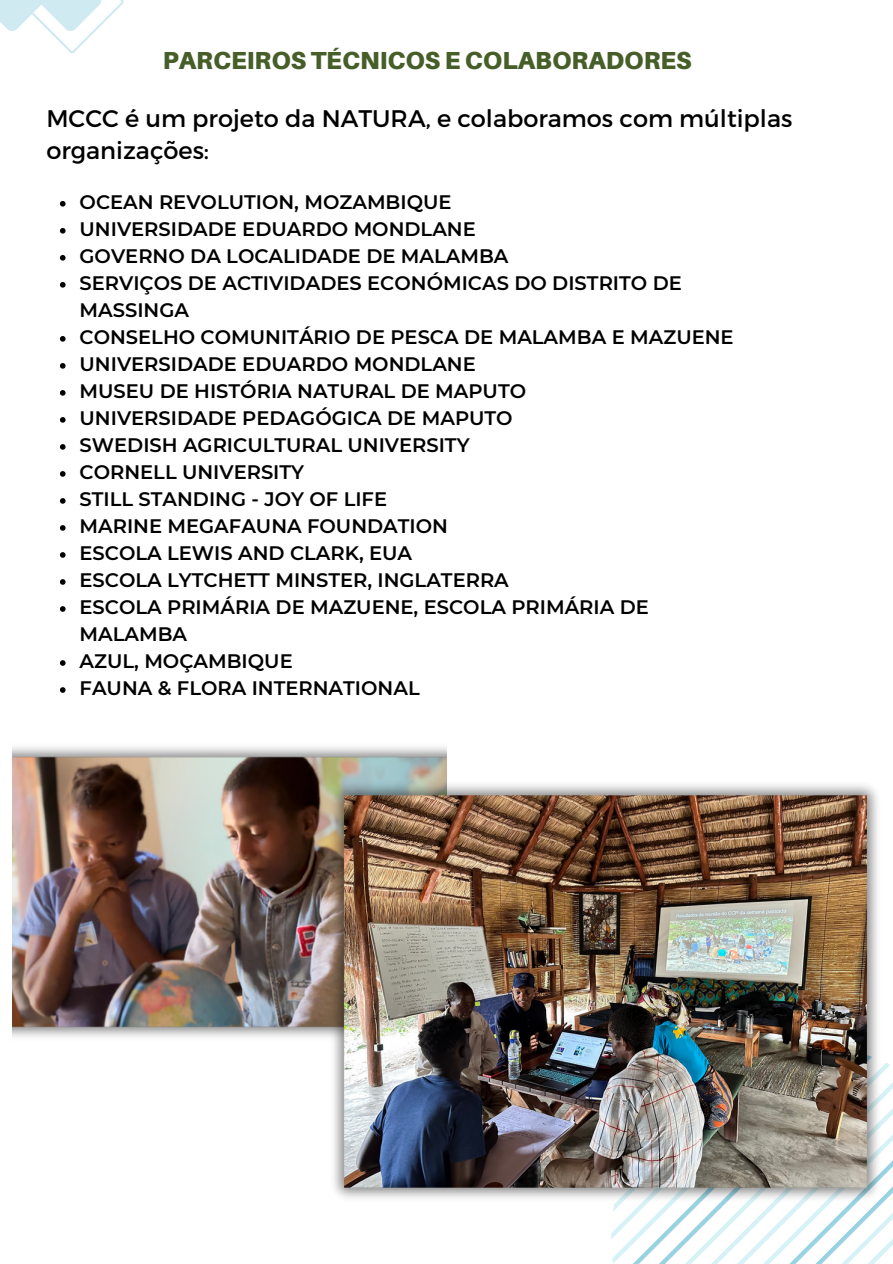
<style>
.page{position:relative;width:893px;height:1264px;background:#fff}
.page>*{position:absolute;margin:0;border:0;box-sizing:border-box;transform-origin:0 0}
.t1{font:900 24.6px "Aileron";color:#465e28}
.t2{font:24px/32.7px "Montserrat";color:#000}
.t3{font:600 19.5px/27px "Montserrat";color:#000}
</style>
<div class="page">
<svg style="left:0;top:0;width:123px;height:53px"></svg>
<svg style="left:611px;top:1207px;width:281px;height:56px"></svg>
<svg style="left:60px;top:201px;width:6px;height:5px"></svg>
<svg style="left:60px;top:228px;width:6px;height:5px"></svg>
<svg style="left:60px;top:255px;width:6px;height:5px"></svg>
<svg style="left:60px;top:282px;width:6px;height:5px"></svg>
<svg style="left:60px;top:336px;width:6px;height:5px"></svg>
<svg style="left:60px;top:363px;width:6px;height:5px"></svg>
<svg style="left:60px;top:390px;width:6px;height:5px"></svg>
<svg style="left:60px;top:417px;width:6px;height:5px"></svg>
<svg style="left:60px;top:444px;width:6px;height:5px"></svg>
<svg style="left:60px;top:471px;width:6px;height:5px"></svg>
<svg style="left:60px;top:498px;width:6px;height:5px"></svg>
<svg style="left:60px;top:525px;width:6px;height:5px"></svg>
<svg style="left:60px;top:552px;width:6px;height:5px"></svg>
<svg style="left:60px;top:579px;width:6px;height:5px"></svg>
<svg style="left:60px;top:606px;width:6px;height:5px"></svg>
<svg style="left:60px;top:660px;width:6px;height:5px"></svg>
<svg style="left:60px;top:687px;width:6px;height:5px"></svg>
<img style="left:12px;top:747px;width:434px;height:290px">
<img style="left:317px;top:775px;width:575px;height:432px">
<p class="t1" style="left:163px;top:45px;width:530px">PARCEIROS TÉCNICOS E COLABORADORES</p>
<p class="t2" style="left:46px;top:100px;width:747px">MCCC é um projeto da NATURA, e colaboramos com múltiplas organizações:</p>
<p class="t3" style="left:80px;top:188px;width:373px">OCEAN REVOLUTION, MOZAMBIQUE</p>
<h1 class="t3" style="left:80px;top:215px;width:397px">UNIVERSIDADE EDUARDO MONDLANE</h1>
<h2 class="t3" style="left:80px;top:242px;width:430px">GOVERNO DA LOCALIDADE DE MALAMBA</h2>
<p class="t3" style="left:80px;top:269px;width:603px">SERVIÇOS DE ACTIVIDADES ECONÓMICAS DO DISTRITO DE<br>MASSINGA</p>
<p class="t3" style="left:80px;top:323px;width:655px">CONSELHO COMUNITÁRIO DE PESCA DE MALAMBA E MAZUENE</p>
<p class="t3" style="left:80px;top:350px;width:397px">UNIVERSIDADE EDUARDO MONDLANE</p>
<p class="t3" style="left:80px;top:377px;width:448px">MUSEU DE HISTÓRIA NATURAL DE MAPUTO</p>
<p class="t3" style="left:80px;top:404px;width:434px">UNIVERSIDADE PEDAGÓGICA DE MAPUTO</p>
<p class="t3" style="left:80px;top:431px;width:391px">SWEDISH AGRICULTURAL UNIVERSITY</p>
<p class="t3" style="left:80px;top:458px;width:226px">CORNELL UNIVERSITY</p>
<p class="t3" style="left:80px;top:485px;width:309px">STILL STANDING - JOY OF LIFE</p>
<p class="t3" style="left:80px;top:512px;width:370px">MARINE MEGAFAUNA FOUNDATION</p>
<p class="t3" style="left:80px;top:539px;width:334px">ESCOLA LEWIS AND CLARK, EUA</p>
<p class="t3" style="left:80px;top:566px;width:431px">ESCOLA LYTCHETT MINSTER, INGLATERRA</p>
<p class="t3" style="left:80px;top:593px;width:570px">ESCOLA PRIMÁRIA DE MAZUENE, ESCOLA PRIMÁRIA DE<br>MALAMBA</p>
<p class="t3" style="left:80px;top:647px;width:215px">AZUL, MOÇAMBIQUE</p>
<p class="t3" style="left:80px;top:674px;width:341px">FAUNA &amp; FLORA INTERNATIONAL</p>
</div>
